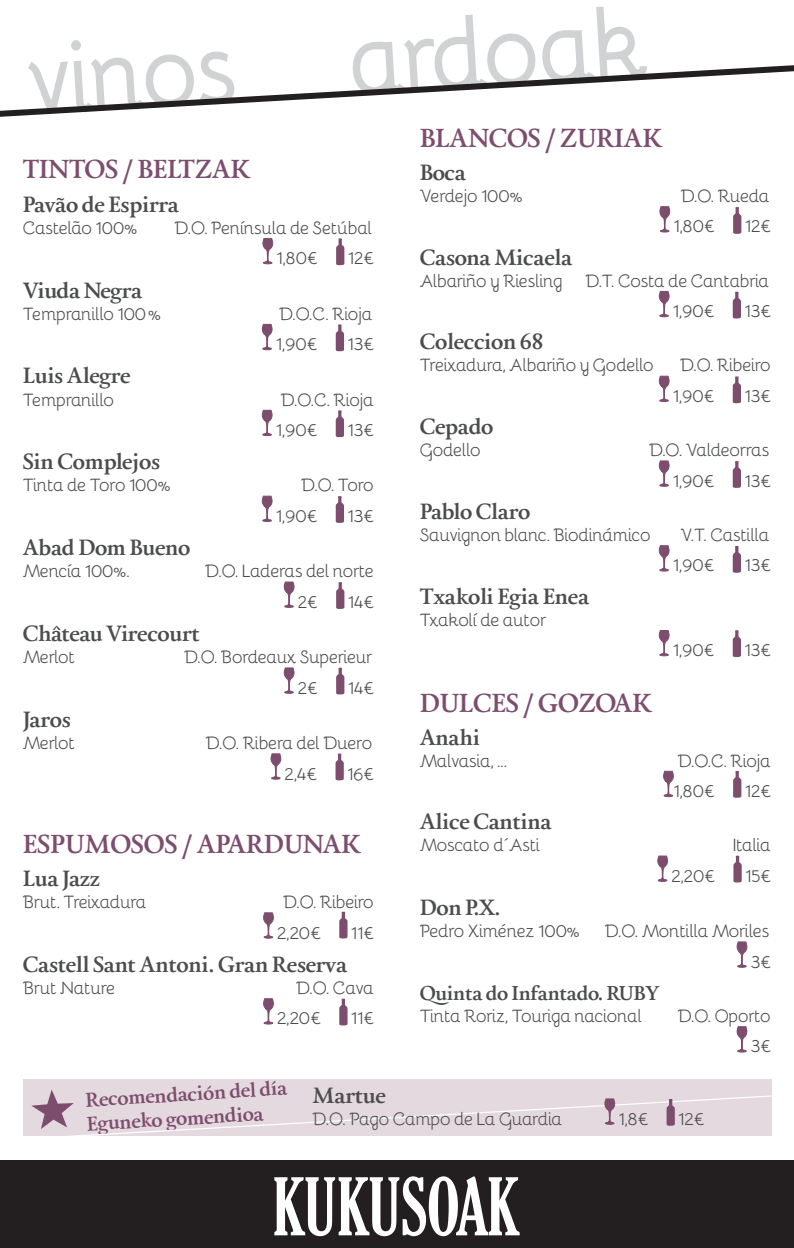
<style>
.page{position:relative;width:794px;height:1248px;background:#fff}
.page>*{position:absolute;margin:0;border:0;box-sizing:border-box;transform-origin:0 0}
.t1{font:700 100px "Bellota";color:#d1d2d4;scale:.95 1}
.t2{font:700 26px "Calendas";letter-spacing:-.015em;color:#7d4d6e}
.t3{font:700 22px "Calendas";letter-spacing:-.015em;color:#4b4c4d}
.t4{font:700 20px "Calendas";color:#7d4d6e}
.t5{font:700 20px "Calendas";letter-spacing:-.015em;color:#4b4c4d}
.t6{font:18px "Bellota";letter-spacing:-.035em;color:#4b4c4d}
.t7{font:18px "Bellota";letter-spacing:-.055em;color:#4b4c4d}
</style>
<div class="page">
<div style="left:0;top:1159px;width:794px;height:88px;background:#231f20"></div>
<svg style="left:274px;top:1176px;width:245px;height:59px"></svg>
<svg style="left:0;top:65px;width:794px;height:52px"></svg>
<svg style="left:262px;top:238px;width:11px;height:26px"></svg>
<svg style="left:336px;top:238px;width:8px;height:27px"></svg>
<svg style="left:261px;top:323px;width:12px;height:27px"></svg>
<svg style="left:336px;top:324px;width:8px;height:27px"></svg>
<svg style="left:261px;top:409px;width:12px;height:27px"></svg>
<svg style="left:336px;top:410px;width:8px;height:27px"></svg>
<svg style="left:261px;top:495px;width:12px;height:27px"></svg>
<svg style="left:336px;top:496px;width:8px;height:27px"></svg>
<svg style="left:283px;top:581px;width:11px;height:27px"></svg>
<svg style="left:336px;top:582px;width:8px;height:27px"></svg>
<svg style="left:283px;top:667px;width:11px;height:27px"></svg>
<svg style="left:336px;top:667px;width:8px;height:27px"></svg>
<svg style="left:270px;top:753px;width:11px;height:27px"></svg>
<svg style="left:335px;top:753px;width:9px;height:27px"></svg>
<svg style="left:263px;top:912px;width:11px;height:26px"></svg>
<svg style="left:339px;top:911px;width:8px;height:27px"></svg>
<svg style="left:263px;top:998px;width:11px;height:26px"></svg>
<svg style="left:339px;top:998px;width:8px;height:27px"></svg>
<svg style="left:659px;top:206px;width:11px;height:27px"></svg>
<svg style="left:733px;top:207px;width:8px;height:27px"></svg>
<svg style="left:658px;top:290px;width:11px;height:27px"></svg>
<svg style="left:732px;top:292px;width:9px;height:27px"></svg>
<svg style="left:658px;top:375px;width:11px;height:27px"></svg>
<svg style="left:732px;top:376px;width:9px;height:27px"></svg>
<svg style="left:658px;top:460px;width:11px;height:27px"></svg>
<svg style="left:732px;top:461px;width:9px;height:27px"></svg>
<svg style="left:658px;top:545px;width:11px;height:27px"></svg>
<svg style="left:732px;top:546px;width:9px;height:27px"></svg>
<svg style="left:658px;top:630px;width:11px;height:26px"></svg>
<svg style="left:732px;top:630px;width:9px;height:27px"></svg>
<svg style="left:663px;top:770px;width:11px;height:27px"></svg>
<svg style="left:733px;top:771px;width:8px;height:26px"></svg>
<svg style="left:657px;top:855px;width:11px;height:27px"></svg>
<svg style="left:733px;top:855px;width:8px;height:27px"></svg>
<svg style="left:736px;top:941px;width:11px;height:26px"></svg>
<svg style="left:736px;top:1026px;width:11px;height:26px"></svg>
<div style="left:23px;top:1079px;width:748px;height:56px;background:#e4d9df"></div>
<svg style="left:23px;top:1090px;width:749px;height:46px"></svg>
<svg style="left:603px;top:1097px;width:12px;height:27px"></svg>
<svg style="left:666px;top:1098px;width:9px;height:27px"></svg>
<p class="t1" style="left:22px;top:-1px;width:659px;rotate:-3deg">vinos ardoak</p>
<p class="t2" style="left:23px;top:153px;width:228px">TINTOS / BELTZAK</p>
<p class="t3" style="left:23px;top:190px;width:158px">Pavão de Espirra</p>
<p class="t6" style="left:23px;top:213px;width:116px">Castelão 100%</p>
<p class="t6" style="left:174px;top:213px;width:200px">D.O. Península de Setúbal</p>
<p class="t6" style="left:276px;top:244px;width:43px">1,80€</p>
<p class="t6" style="left:348px;top:244px;width:28px">12€</p>
<p class="t3" style="left:23px;top:276px;width:121px">Viuda Negra</p>
<p class="t6" style="left:23px;top:299px;width:140px">Tempranillo 100%</p>
<p class="t6" style="left:279px;top:299px;width:95px">D.O.C. Rioja</p>
<p class="t6" style="left:276px;top:330px;width:43px">1,90€</p>
<p class="t6" style="left:347px;top:330px;width:28px">13€</p>
<p class="t3" style="left:23px;top:362px;width:109px">Luis Alegre</p>
<p class="t6" style="left:23px;top:385px;width:93px">Tempranillo</p>
<p class="t6" style="left:281px;top:385px;width:95px">D.O.C. Rioja</p>
<p class="t6" style="left:276px;top:415px;width:43px">1,90€</p>
<p class="t6" style="left:347px;top:415px;width:28px">13€</p>
<p class="t3" style="left:23px;top:448px;width:139px">Sin Complejos</p>
<p class="t6" style="left:23px;top:471px;width:150px">Tinta de Toro 100%</p>
<p class="t6" style="left:301px;top:471px;width:75px">D.O. Toro</p>
<p class="t6" style="left:276px;top:501px;width:43px">1,90€</p>
<p class="t6" style="left:347px;top:501px;width:28px">13€</p>
<p class="t3" style="left:23px;top:534px;width:169px">Abad Dom Bueno</p>
<p class="t6" style="left:23px;top:557px;width:109px">Mencía 100%.</p>
<p class="t6" style="left:205px;top:557px;width:170px">D.O. Laderas del norte</p>
<p class="t6" style="left:298px;top:587px;width:22px">2€</p>
<p class="t6" style="left:348px;top:587px;width:28px">14€</p>
<p class="t3" style="left:23px;top:620px;width:179px">Château Virecourt</p>
<p class="t6" style="left:23px;top:643px;width:54px">Merlot</p>
<p class="t6" style="left:184px;top:643px;width:190px">D.O. Bordeaux Superieur</p>
<p class="t6" style="left:298px;top:673px;width:22px">2€</p>
<p class="t6" style="left:348px;top:673px;width:28px">14€</p>
<p class="t3" style="left:23px;top:705px;width:49px">Jaros</p>
<p class="t6" style="left:23px;top:728px;width:54px">Merlot</p>
<p class="t6" style="left:206px;top:728px;width:168px">D.O. Ribera del Duero</p>
<p class="t6" style="left:285px;top:759px;width:34px">2,4€</p>
<p class="t6" style="left:347px;top:759px;width:29px">16€</p>
<p class="t2" style="left:23px;top:827px;width:339px">ESPUMOSOS / APARDUNAK</p>
<p class="t3" style="left:23px;top:864px;width:79px">Lua Jazz</p>
<p class="t6" style="left:23px;top:887px;width:126px">Brut. Treixadura</p>
<p class="t6" style="left:283px;top:887px;width:93px">D.O. Ribeiro</p>
<p class="t6" style="left:277px;top:918px;width:45px">2,20€</p>
<p class="t6" style="left:351px;top:918px;width:25px">11€</p>
<p class="t3" style="left:23px;top:950px;width:326px">Castell Sant Antoni. Gran Reserva</p>
<p class="t6" style="left:23px;top:973px;width:94px">Brut Nature</p>
<p class="t6" style="left:296px;top:973px;width:80px">D.O. Cava</p>
<p class="t6" style="left:277px;top:1004px;width:45px">2,20€</p>
<p class="t6" style="left:351px;top:1004px;width:25px">11€</p>
<p class="t2" style="left:420px;top:121px;width:243px">BLANCOS / ZURIAK</p>
<p class="t3" style="left:420px;top:159px;width:48px">Boca</p>
<p class="t6" style="left:420px;top:181px;width:105px">Verdejo 100%</p>
<p class="t6" style="left:681px;top:181px;width:90px">D.O. Rueda</p>
<p class="t6" style="left:673px;top:212px;width:43px">1,80€</p>
<p class="t6" style="left:745px;top:212px;width:28px">12€</p>
<p class="t3" style="left:420px;top:243px;width:154px">Casona Micaela</p>
<p class="t6" style="left:420px;top:266px;width:145px">Albariño y Riesling</p>
<p class="t6" style="left:585px;top:266px;width:186px">D.T. Costa de Cantabria</p>
<p class="t6" style="left:673px;top:297px;width:43px">1,90€</p>
<p class="t6" style="left:744px;top:297px;width:28px">13€</p>
<p class="t3" style="left:420px;top:328px;width:125px">Coleccion 68</p>
<p class="t6" style="left:420px;top:351px;width:236px">Treixadura, Albariño y Godello</p>
<p class="t6" style="left:680px;top:351px;width:93px">D.O. Ribeiro</p>
<p class="t6" style="left:673px;top:381px;width:43px">1,90€</p>
<p class="t6" style="left:744px;top:381px;width:28px">13€</p>
<p class="t3" style="left:420px;top:413px;width:75px">Cepado</p>
<p class="t6" style="left:420px;top:436px;width:63px">Godello</p>
<p class="t6" style="left:649px;top:436px;width:122px">D.O. Valdeorras</p>
<p class="t6" style="left:673px;top:466px;width:43px">1,90€</p>
<p class="t6" style="left:744px;top:466px;width:28px">13€</p>
<p class="t3" style="left:420px;top:497px;width:112px">Pablo Claro</p>
<p class="t6" style="left:420px;top:520px;width:233px">Sauvignon blanc. Biodinámico</p>
<p class="t6" style="left:680px;top:520px;width:91px">V.T. Castilla</p>
<p class="t6" style="left:673px;top:551px;width:43px">1,90€</p>
<p class="t6" style="left:744px;top:551px;width:28px">13€</p>
<p class="t3" style="left:420px;top:582px;width:171px">Txakoli Egia Enea</p>
<p class="t6" style="left:420px;top:605px;width:128px">Txakolí de autor</p>
<p class="t6" style="left:673px;top:636px;width:43px">1,90€</p>
<p class="t6" style="left:744px;top:636px;width:28px">13€</p>
<p class="t2" style="left:420px;top:687px;width:233px">DULCES / GOZOAK</p>
<p class="t3" style="left:420px;top:723px;width:62px">Anahi</p>
<p class="t7" style="left:420px;top:746px;width:89px">Malvasia, ...</p>
<p class="t6" style="left:678px;top:746px;width:95px">D.O.C. Rioja</p>
<p class="t6" style="left:673px;top:776px;width:43px">1,80€</p>
<p class="t6" style="left:745px;top:776px;width:28px">12€</p>
<p class="t3" style="left:420px;top:807px;width:133px">Alice Cantina</p>
<p class="t6" style="left:420px;top:830px;width:122px">Moscato d´Asti</p>
<p class="t6" style="left:733px;top:830px;width:40px">Italia</p>
<p class="t6" style="left:671px;top:861px;width:45px">2,20€</p>
<p class="t6" style="left:745px;top:861px;width:28px">15€</p>
<p class="t3" style="left:420px;top:893px;width:82px">Don P.X.</p>
<p class="t6" style="left:420px;top:916px;width:162px">Pedro Ximénez 100%</p>
<p class="t6" style="left:605px;top:916px;width:166px">D.O. Montilla Moriles</p>
<p class="t6" style="left:750px;top:947px;width:22px">3€</p>
<p class="t5" style="left:420px;top:980px;width:242px">Quinta do Infantado. RUBY</p>
<p class="t6" style="left:420px;top:1001px;width:224px">Tinta Roriz, Touriga nacional</p>
<p class="t6" style="left:678px;top:1001px;width:95px">D.O. Oporto</p>
<p class="t6" style="left:750px;top:1032px;width:22px">3€</p>
<p class="t4" style="left:84px;top:1088px;width:204px;rotate:-4deg">Recomendación del día</p>
<p class="t4" style="left:86px;top:1112px;width:179px;rotate:-4deg">Eguneko gomendioa</p>
<p class="t3" style="left:313px;top:1081px;width:75px">Martue</p>
<p class="t6" style="left:313px;top:1104px;width:251px">D.O. Pago Campo de La Guardia</p>
<p class="t6" style="left:618px;top:1104px;width:31px">1,8€</p>
<p class="t6" style="left:678px;top:1104px;width:28px">12€</p>
</div>
